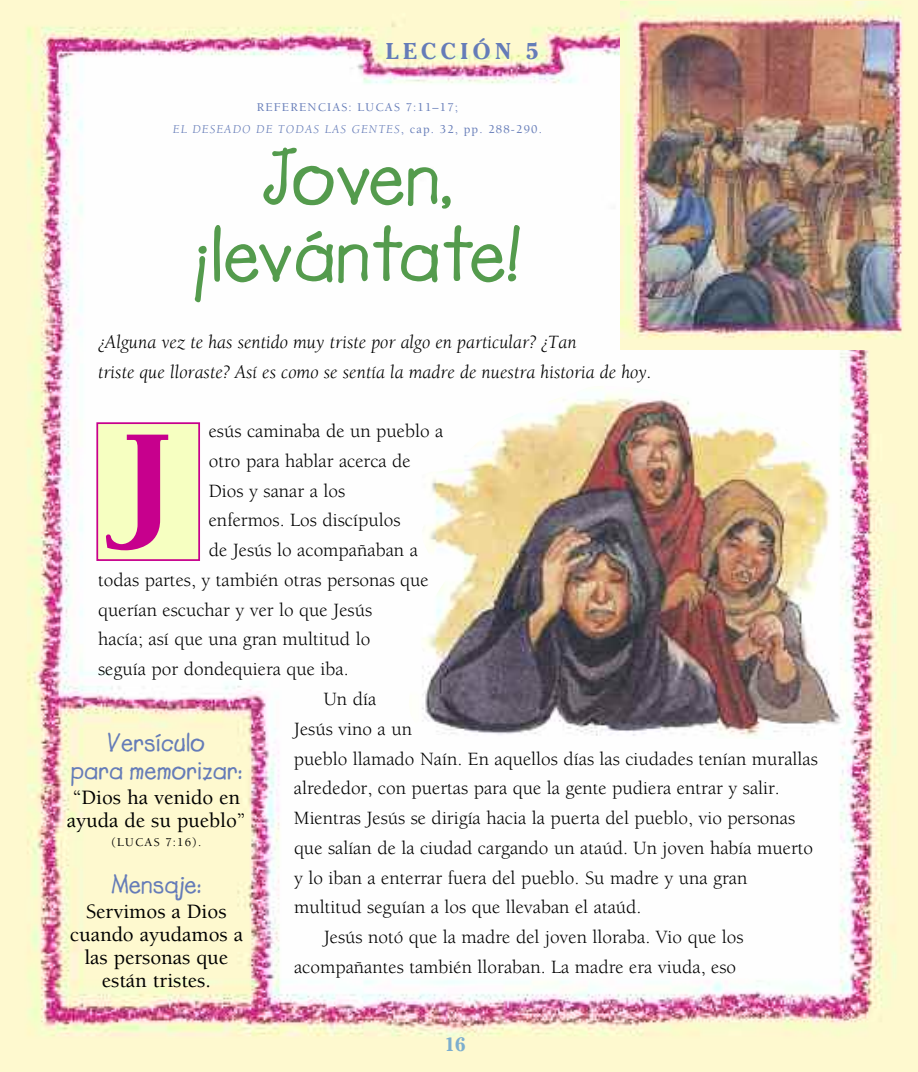
<style>
.page{position:relative;width:918px;height:1072px;background:#fff}
.page>*{position:absolute;margin:0;border:0;box-sizing:border-box;transform-origin:0 0}
.t1{font:900 140px "Berkeley";color:#c7008d}
.t2{font:700 78.75px/77px "Lemonade";letter-spacing:-.005em;color:#549b4d;text-align:center}
.t3{font:700 26.25px/28px "Lemonade";color:#657cb8;text-align:center}
.t4{font:700 22.75px "Cheltenham";letter-spacing:.2em;color:#657cb8}
.t5{font:500 21px/22.8px "Berkeley";color:#000}
.t6{font:19.25px "Berkeley";color:#000}
.t7{font:italic 19.25px/29.8px "Berkeley";color:#000}
.t8{font:700 19.25px "Cheltenham";color:#7caece}
.t9{font:500 12.25px/22.8px "Berkeley";letter-spacing:.095em;color:#657cb8;text-align:center}
.t10{font:500 12.25px "Berkeley";letter-spacing:.095em;color:#000}
.s1{font-weight:400;font-style:italic}
</style>
<div class="page">
<img style="left:0;top:0;width:918px;height:1071px">
<img style="left:409px;top:386px;width:437px;height:354px">
<div style="left:98px;top:424px;width:100px;height:135px;background:#f6ffc1"></div>
<div style="left:96px;top:422px;width:104px;height:139px;border:2px solid #c7008d"></div>
<img style="left:620px;top:2px;width:298px;height:347px">
<p class="t4" style="left:386px;top:43px;width:154px">LECCIÓN 5</p>
<p class="t9" style="left:173px;top:96px;width:370px">REFERENCIAS: LUCAS 7:11–17;<br><span class="s1">EL DESEADO DE TODAS LAS GENTES</span>, cap. 32, pp. 288-290.</p>
<h2 class="t2" style="left:193px;top:137px;width:330px">Joven, ¡levántate!</h2>
<p class="t7" style="left:98px;top:328px;width:555px">¿Alguna vez te has sentido muy triste por algo en particular? ¿Tan<br>triste que lloraste? Así es como se sentía la madre de nuestra historia de hoy.</p>
<p class="t6" style="left:209px;top:423px;width:236px">esús caminaba de un pueblo a</p>
<p class="t6" style="left:209px;top:453px;width:203px">otro para hablar acerca de</p>
<p class="t6" style="left:209px;top:483px;width:138px">Dios y sanar a los</p>
<p class="t6" style="left:209px;top:513px;width:193px">enfermos. Los discípulos</p>
<p class="t6" style="left:209px;top:542px;width:211px">de Jesús lo acompañaban a</p>
<p class="t6" style="left:98px;top:572px;width:332px">todas partes, y también otras personas que</p>
<p class="t6" style="left:98px;top:602px;width:275px">querían escuchar y ver lo que Jesús</p>
<p class="t6" style="left:98px;top:632px;width:274px">hacía; así que una gran multitud lo</p>
<p class="t6" style="left:98px;top:661px;width:252px">seguía por dondequiera que iba.</p>
<p class="t6" style="left:324px;top:691px;width:54px">Un día</p>
<p class="t6" style="left:294px;top:721px;width:120px">Jesús vino a un</p>
<p class="t6" style="left:294px;top:751px;width:525px">pueblo llamado Naín. En aquellos días las ciudades tenían murallas</p>
<p class="t6" style="left:294px;top:780px;width:487px">alrededor, con puertas para que la gente pudiera entrar y salir.</p>
<p class="t6" style="left:294px;top:810px;width:503px">Mientras Jesús se dirigía hacia la puerta del pueblo, vio personas</p>
<p class="t6" style="left:294px;top:840px;width:521px">que salían de la ciudad cargando un ataúd. Un joven había muerto</p>
<p class="t6" style="left:294px;top:870px;width:455px">y lo iban a enterrar fuera del pueblo. Su madre y una gran</p>
<p class="t6" style="left:294px;top:899px;width:349px">multitud seguían a los que llevaban el ataúd.</p>
<p class="t6" style="left:324px;top:929px;width:421px">Jesús notó que la madre del joven lloraba. Vio que los</p>
<p class="t6" style="left:294px;top:959px;width:443px">acompañantes también lloraban. La madre era viuda, eso</p>
<h1 class="t1" style="left:122px;top:425px;width:53px">J</h1>
<h3 class="t3" style="left:70px;top:727px;width:173px">Versículo<br>para memorizar:</h3>
<p class="t5" style="left:67px;top:787px;width:180px">“Dios ha venido en ayuda de su pueblo”</p>
<p class="t10" style="left:111px;top:837px;width:92px">(LUCAS 7:16).</p>
<h3 class="t3" style="left:111px;top:870px;width:92px">Mensaje:</h3>
<p class="t5" style="left:70px;top:902px;width:175px;text-align:center">Servimos a Dios cuando ayudamos a las personas que están tristes.</p>
<p class="t8" style="left:444px;top:1037px;width:23px">16</p>
</div>
